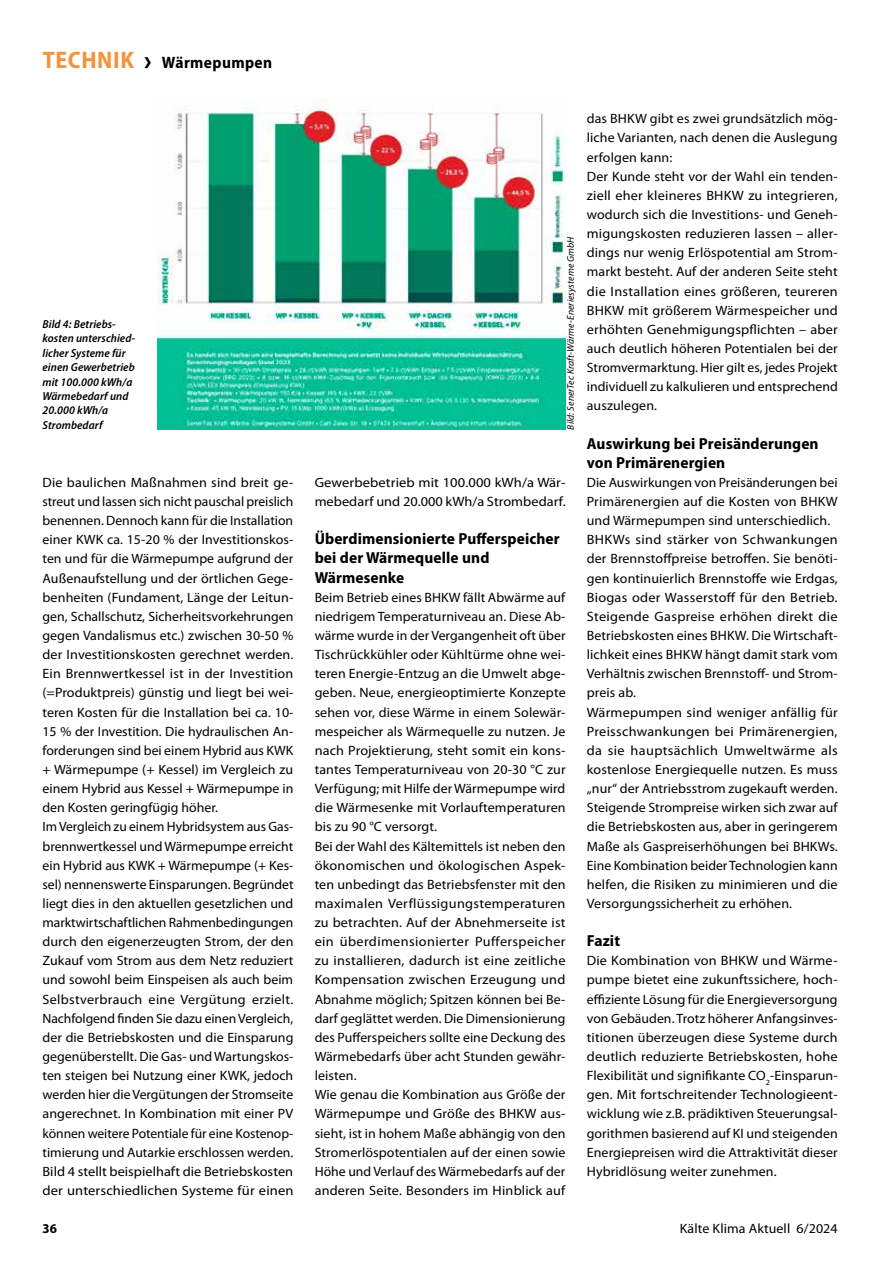
<style>
.page{position:relative;width:893px;height:1263px;background:#fff}
.page>*{position:absolute;margin:0;border:0;box-sizing:border-box;transform-origin:0 0}
.t1{font:700 semi-condensed 16.5px "Myriad Pro";letter-spacing:.025em;color:#000}
.t2{font:700 semi-condensed 16.05px/19.2px "Myriad Pro";letter-spacing:.005em;color:#000}
.t3{font:13.5px/19.2px "Myriad Pro";letter-spacing:.005em;color:#000}
.t4{font:13.5px/19.2px "Myriad Pro";letter-spacing:.005em;color:#000;scale:1.04 1}
.t5{font:13.5px/19.2px "Myriad Pro";letter-spacing:.005em;color:#000;text-align:justify;scale:1.05 1}
.t6{font:13.5px/19.2px "Myriad Pro";letter-spacing:.005em;color:#000;scale:1.07 1}
.t7{font:700 semi-condensed 13.5px "Myriad Pro";color:#000}
.t8{font:italic 600 semi-condensed 11.7px/14.4px "Myriad Pro";letter-spacing:.005em;color:#000}
.t9{font:italic 9.75px "Myriad Pro";letter-spacing:.005em;color:#000}
.s1{font-size:24px;color:#f3943d}
.s2{font-size:29.25px}
</style>
<div class="page">
<img style="left:157px;top:99px;width:408px;height:330px">
<p class="t1" style="left:43px;top:54px;width:231px"><span class="s1">TECHNIK</span> <span class="s2">›</span> Wärmepumpen</p>
<p class="t8" style="left:43px;top:317px;width:94px">Bild 4: Betriebs&shy;kosten unterschied&shy;licher Systeme für einen Gewerbetrieb mit 100.000 kWh/a<br>Wärmebedarf und<br>20.000 kWh/a<br>Strombedarf</p>
<p class="t9" style="left:564px;top:429px;width:195px;rotate:-90deg">Bild: SenerTec Kraft-Wärme-Eneriesysteme GmbH</p>
<p class="t4" style="left:43px;top:473px;width:243px">Die baulichen Maßnahmen sind breit ge&shy;streut und lassen sich nicht pauschal preislich benennen. Dennoch kann für die Installation einer KWK ca. 15-20 % der Investitionskos&shy;ten und für die Wärmepumpe aufgrund der Außenaufstellung und der örtlichen Gege&shy;benheiten (Fundament, Länge der Leitun&shy;gen, Schallschutz, Sicherheitsvorkehrungen gegen Vandalismus etc.) zwischen 30-50 % der Investitionskosten gerechnet werden.<br>Ein Brennwertkessel ist in der Investition (=Produktpreis) günstig und liegt bei wei&shy;teren Kosten für die Installation bei ca. 10- 15 % der Investition. Die hydraulischen An&shy;forderungen sind bei einem Hybrid aus KWK + Wärmepumpe (+ Kessel) im Vergleich zu einem Hybrid aus Kessel + Wärmepumpe in den Kosten geringfügig höher.<br>Im Vergleich zu einem Hybridsystem aus Gas&shy;brennwertkessel und Wärmepumpe erreicht ein Hybrid aus KWK + Wärmepumpe (+ Kes&shy;sel) nennenswerte Einsparungen. Begründet liegt dies in den aktuellen gesetzlichen und marktwirtschaftlichen Rahmenbedingungen durch den eigenerzeugten Strom, der den Zukauf vom Strom aus dem Netz reduziert und sowohl beim Einspeisen als auch beim Selbstverbrauch eine Vergütung erzielt.<br>Nachfolgend finden Sie dazu einen Vergleich, der die Betriebskosten und die Einsparung gegenüberstellt. Die Gas- und Wartungskos&shy;ten steigen bei Nutzung einer KWK, jedoch werden hier die Vergütungen der Stromseite angerechnet. In Kombination mit einer PV können weitere Potentiale für eine Kostenop&shy;timierung und Autarkie erschlossen werden.<br>Bild 4 stellt beispielhaft die Betriebskosten der unterschiedlichen Systeme für einen</p>
<p class="t6" style="left:315px;top:473px;width:236px">Gewerbebetrieb mit 100.000 kWh/a Wär&shy;mebedarf und 20.000 kWh/a Strombedarf.</p>
<p class="t2" style="left:315px;top:529px;width:246px">Überdimensionierte Pufferspeicher bei der Wärmequelle und<br>Wärmesenke</p>
<p class="t3" style="left:315px;top:587px;width:253px">Beim Betrieb eines BHKW fällt Abwärme auf niedrigem Temperaturniveau an. Diese Ab&shy;wärme wurde in der Vergangenheit oft über Tischrückkühler oder Kühltürme ohne wei&shy;teren Energie-Entzug an die Umwelt abge&shy;geben. Neue, energieoptimierte Konzepte sehen vor, diese Wärme in einem Solewär&shy;mespeicher als Wärmequelle zu nutzen. Je nach Projektierung, steht somit ein kons&shy;tantes Temperaturniveau von 20-30 °C zur Verfügung; mit Hilfe der Wärmepumpe wird die Wärmesenke mit Vorlauftemperaturen bis zu 90 °C versorgt.<br>Bei der Wahl des Kältemittels ist neben den ökonomischen und ökologischen Aspek&shy;ten unbedingt das Betriebsfenster mit den maximalen Verflüssigungstemperaturen zu betrachten. Auf der Abnehmerseite ist ein überdimensionierter Pufferspeicher zu installieren, dadurch ist eine zeitliche Kompensation zwischen Erzeugung und Abnahme möglich; Spitzen können bei Be&shy;darf geglättet werden. Die Dimensionierung des Pufferspeichers sollte eine Deckung des Wärmebedarfs über acht Stunden gewähr&shy;leisten.<br>Wie genau die Kombination aus Größe der Wärmepumpe und Größe des BHKW aus&shy;sieht, ist in hohem Maße abhängig von den Stromerlöspotentialen auf der einen sowie Höhe und Verlauf des Wärmebedarfs auf der anderen Seite. Besonders im Hinblick auf</p>
<p class="t3" style="left:587px;top:109px;width:253px">das BHKW gibt es zwei grundsätzlich mög&shy;liche Varianten, nach denen die Auslegung erfolgen kann:<br>Der Kunde steht vor der Wahl ein tenden&shy;ziell eher kleineres BHKW zu integrieren, wodurch sich die Investitions- und Geneh&shy;migungskosten reduzieren lassen – aller&shy;dings nur wenig Erlöspotential am Strom&shy;markt besteht. Auf der anderen Seite steht die Installation eines größeren, teureren BHKW mit größerem Wärmespeicher und erhöhten Genehmigungspflichten – aber auch deutlich höheren Potentialen bei der Stromvermarktung. Hier gilt es, jedes Projekt individuell zu kalkulieren und entsprechend auszulegen.</p>
<p class="t2" style="left:587px;top:434px;width:233px">Auswirkung bei Preisänderungen von Primärenergien</p>
<p class="t3" style="left:587px;top:473px;width:253px">Die Auswirkungen von Preisänderungen bei Primärenergien auf die Kosten von BHKW und Wärmepumpen sind unterschiedlich.<br>BHKWs sind stärker von Schwankungen der Brennstoffpreise betroffen. Sie benöti&shy;gen kontinuierlich Brennstoffe wie Erdgas, Biogas oder Wasserstoff für den Betrieb.<br>Steigende Gaspreise erhöhen direkt die Betriebskosten eines BHKW. Die Wirtschaft&shy;lichkeit eines BHKW hängt damit stark vom Verhältnis zwischen Brennstoff- und Strom&shy;preis ab.<br>Wärmepumpen sind weniger anfällig für Preisschwankungen bei Primärenergien, da sie hauptsächlich Umweltwärme als kostenlose Energiequelle nutzen. Es muss „nur“ der Antriebsstrom zugekauft werden.<br>Steigende Strompreise wirken sich zwar auf die Betriebskosten aus, aber in geringerem Maße als Gaspreiserhöhungen bei BHKWs.<br>Eine Kombination beider Technologien kann helfen, die Risiken zu minimieren und die Versorgungssicherheit zu erhöhen.</p>
<p class="t2" style="left:587px;top:931px;width:35px">Fazit</p>
<p class="t5" style="left:587px;top:951px;width:241px">Die Kombination von BHKW und Wärme&shy;pumpe bietet eine zukunftssichere, hoch&shy;effiziente Lösung für die Energieversorgung von Gebäuden. Trotz höherer Anfangsinves&shy;titionen überzeugen diese Systeme durch deutlich reduzierte Betriebskosten, hohe Flexibilität und signifikante CO<sub>2</sub>-Einsparun&shy;gen. Mit fortschreitender Technologieent&shy;wicklung wie z.B. prädiktiven Steuerungsal&shy;gorithmen basierend auf KI und steigenden Energiepreisen wird die Attraktivität dieser Hybridlösung weiter zunehmen.</p>
<p class="t7" style="left:43px;top:1221px;width:16px">36</p>
<p class="t3" style="left:680px;top:1219px;width:160px">Kälte Klima Aktuell 6/2024</p>
</div>
